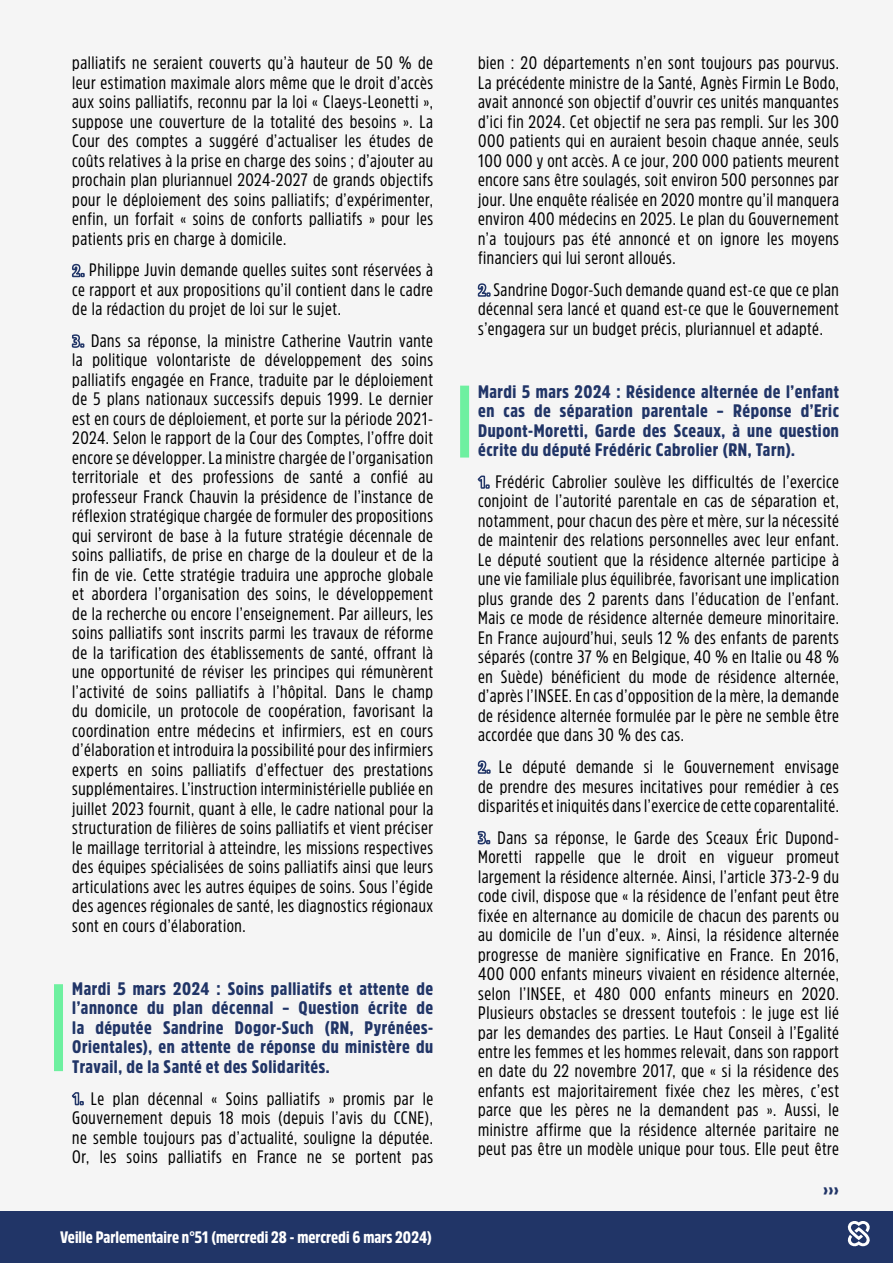
<style>
.page{position:relative;width:893px;height:1263px;background:#f5f5f5}
.page>*{position:absolute;margin:0;border:0;box-sizing:border-box;transform-origin:0 0}
.t1{font:900 21px "Amsi Pro Cond";color:#213567}
.t2{font:18px/19.5px "Amsi Pro Cond";letter-spacing:.03em;color:#000;text-align:justify}
.t3{font:900 18px/19.5px "Amsi Pro Cond";letter-spacing:.03em;color:#213567;text-align:justify}
.t4{font:900 16.5px "Amsi Pro Cond";color:#fff}
.s1{font-weight:900;font-size:16.5px;color:#213567}
</style>
<div class="page">
<div style="left:0;top:1211px;width:893px;height:52px;background:#213567"></div>
<svg style="left:847px;top:1221px;width:23px;height:26px"></svg>
<div style="left:54px;top:989px;width:9px;height:78px;background:#6ef0a0"></div>
<div style="left:460px;top:390px;width:9px;height:63px;background:#6ef0a0"></div>
<p class="t2" style="left:72px;top:53px;width:362px">palliatifs ne seraient couverts qu’à hauteur de 50 % de leur estimation maximale alors même que le droit d’accès aux soins palliatifs, reconnu par la loi « Claeys-Leonetti », suppose une couverture de la totalité des besoins ». La Cour des comptes a suggéré d’actualiser les études de coûts relatives à la prise en charge des soins ; d’ajouter au prochain plan pluriannuel 2024-2027 de grands objectifs pour le déploiement des soins palliatifs; d’expérimenter, enfin, un forfait « soins de conforts palliatifs » pour les patients pris en charge à domicile.</p>
<p class="t2" style="left:72px;top:260px;width:362px"><span class="s1">2.</span> Philippe Juvin demande quelles suites sont réservées à ce rapport et aux propositions qu’il contient dans le cadre de la rédaction du projet de loi sur le sujet.</p>
<p class="t2" style="left:72px;top:330px;width:362px"><span class="s1">3.</span> Dans sa réponse, la ministre Catherine Vautrin vante la politique volontariste de développement des soins palliatifs engagée en France, traduite par le déploiement de 5 plans nationaux successifs depuis 1999. Le dernier est en cours de déploiement, et porte sur la période 2021- 2024. Selon le rapport de la Cour des Comptes, l’offre doit encore se développer. La ministre chargée de l’organisation territoriale et des professions de santé a confié au professeur Franck Chauvin la présidence de l’instance de réflexion stratégique chargée de formuler des propositions qui serviront de base à la future stratégie décennale de soins palliatifs, de prise en charge de la douleur et de la fin de vie. Cette stratégie traduira une approche globale et abordera l’organisation des soins, le développement de la recherche ou encore l’enseignement. Par ailleurs, les soins palliatifs sont inscrits parmi les travaux de réforme de la tarification des établissements de santé, offrant là une opportunité de réviser les principes qui rémunèrent l’activité de soins palliatifs à l’hôpital. Dans le champ du domicile, un protocole de coopération, favorisant la coordination entre médecins et infirmiers, est en cours d’élaboration et introduira la possibilité pour des infirmiers experts en soins palliatifs d’effectuer des prestations supplémentaires. L’instruction interministérielle publiée en juillet 2023 fournit, quant à elle, le cadre national pour la structuration de filières de soins palliatifs et vient préciser le maillage territorial à atteindre, les missions respectives des équipes spécialisées de soins palliatifs ainsi que leurs articulations avec les autres équipes de soins. Sous l’égide des agences régionales de santé, les diagnostics régionaux sont en cours d’élaboration.</p>
<p class="t3" style="left:72px;top:978px;width:362px">Mardi 5 mars 2024 : Soins palliatifs et attente de l’annonce du plan décennal – Question écrite de la députée Sandrine Dogor-Such (RN, Pyrénées-Orientales), en attente de réponse du ministère du Travail, de la Santé et des Solidarités.</p>
<p class="t2" style="left:72px;top:1088px;width:362px"><span class="s1">1.</span> Le plan décennal « Soins palliatifs » promis par le Gouvernement depuis 18 mois (depuis l’avis du CCNE), ne semble toujours pas d’actualité, souligne la députée.<br>Or, les soins palliatifs en France ne se portent pas</p>
<p class="t4" style="left:60px;top:1225px;width:373px">Veille Parlementaire n°51 (mercredi 28 - mercredi 6 mars 2024)</p>
<p class="t2" style="left:478px;top:53px;width:362px">bien : 20 départements n’en sont toujours pas pourvus.<br>La précédente ministre de la Santé, Agnès Firmin Le Bodo, avait annoncé son objectif d’ouvrir ces unités manquantes d’ici fin 2024. Cet objectif ne sera pas rempli. Sur les 300<br>000 patients qui en auraient besoin chaque année, seuls 100 000 y ont accès. A ce jour, 200 000 patients meurent encore sans être soulagés, soit environ 500 personnes par jour. Une enquête réalisée en 2020 montre qu’il manquera environ 400 médecins en 2025. Le plan du Gouvernement n’a toujours pas été annoncé et on ignore les moyens financiers qui lui seront alloués.</p>
<p class="t2" style="left:478px;top:279px;width:362px"><span class="s1">2.</span> Sandrine Dogor-Such demande quand est-ce que ce plan décennal sera lancé et quand est-ce que le Gouvernement s’engagera sur un budget précis, pluriannuel et adapté.</p>
<p class="t3" style="left:478px;top:381px;width:362px">Mardi 5 mars 2024 : Résidence alternée de l’enfant en cas de séparation parentale – Réponse d’Eric Dupont-Moretti, Garde des Sceaux, à une question écrite du député Frédéric Cabrolier (RN, Tarn).</p>
<p class="t2" style="left:478px;top:471px;width:362px"><span class="s1">1.</span> Frédéric Cabrolier soulève les difficultés de l’exercice conjoint de l’autorité parentale en cas de séparation et, notamment, pour chacun des père et mère, sur la nécessité de maintenir des relations personnelles avec leur enfant.<br>Le député soutient que la résidence alternée participe à une vie familiale plus équilibrée, favorisant une implication plus grande des 2 parents dans l’éducation de l’enfant.<br>Mais ce mode de résidence alternée demeure minoritaire.<br>En France aujourd’hui, seuls 12 % des enfants de parents séparés (contre 37 % en Belgique, 40 % en Italie ou 48 % en Suède) bénéficient du mode de résidence alternée, d’après l’INSEE. En cas d’opposition de la mère, la demande de résidence alternée formulée par le père ne semble être accordée que dans 30 % des cas.</p>
<p class="t2" style="left:478px;top:756px;width:362px"><span class="s1">2.</span> Le député demande si le Gouvernement envisage de prendre des mesures incitatives pour remédier à ces disparités et iniquités dans l’exercice de cette coparentalité.</p>
<p class="t2" style="left:478px;top:827px;width:362px"><span class="s1">3.</span> Dans sa réponse, le Garde des Sceaux Éric Dupond-Moretti rappelle que le droit en vigueur promeut largement la résidence alternée. Ainsi, l’article 373-2-9 du code civil, dispose que « la résidence de l’enfant peut être fixée en alternance au domicile de chacun des parents ou au domicile de l’un d’eux. ». Ainsi, la résidence alternée progresse de manière significative en France. En 2016, 400 000 enfants mineurs vivaient en résidence alternée, selon l’INSEE, et 480 000 enfants mineurs en 2020.<br>Plusieurs obstacles se dressent toutefois : le juge est lié par les demandes des parties. Le Haut Conseil à l’Egalité entre les femmes et les hommes relevait, dans son rapport en date du 22 novembre 2017, que « si la résidence des enfants est majoritairement fixée chez les mères, c’est parce que les pères ne la demandent pas ». Aussi, le ministre affirme que la résidence alternée paritaire ne peut pas être un modèle unique pour tous. Elle peut être</p>
<p class="t1" style="left:823px;top:1175px;width:17px">›››</p>
</div>
